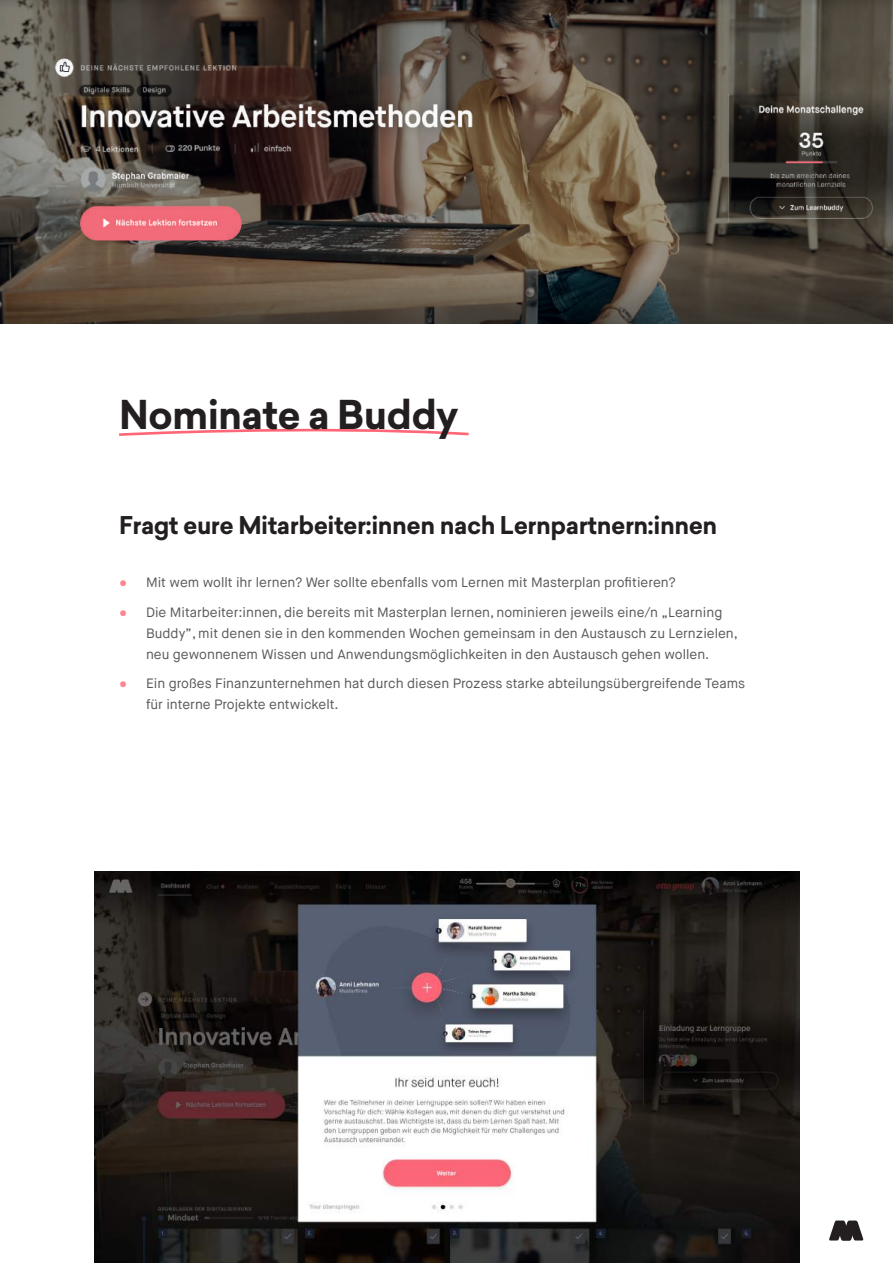
<style>
.page{position:relative;width:893px;height:1263px;background:#fff}
.page>*{position:absolute;margin:0;border:0;box-sizing:border-box;transform-origin:0 0}
.t1{font:700 39px "Sailec";letter-spacing:-.02em;color:#231f20}
.t2{font:700 24px "Sailec";letter-spacing:-.02em;color:#231f20}
.t3{font:13.5px/21px "Maison Neue";color:#57585a}
.s1{font-family:"Impact";color:#ff8592}
</style>
<div class="page">
<svg style="left:829px;top:1221px;width:34px;height:19px"></svg>
<svg style="left:119px;top:428px;width:350px;height:8px"></svg>
<div style="left:0;top:0;width:893px;height:325px;background:#231f20;opacity:.12"></div>
<img style="left:94px;top:872px;width:705px;height:391px">
<h1 class="t1" style="left:119px;top:387px;width:341px">Nominate a Buddy</h1>
<h2 class="t2" style="left:119px;top:508px;width:600px">Fragt eure Mitarbeiter:innen nach Lernpartnern:innen</h2>
<p class="t3" style="left:119px;top:572px;width:558px"><span class="s1">●</span> Mit wem wollt ihr lernen? Wer sollte ebenfalls vom Lernen mit Masterplan profitieren?</p>
<p class="t3" style="left:146px;top:601px;width:593px;text-indent:-27px"><span class="s1">●</span> Die Mitarbeiter:innen, die bereits mit Masterplan lernen, nominieren jeweils eine/n „Learning<br>Buddy”, mit denen sie in den kommenden Wochen gemeinsam in den Austausch zu Lernzielen, neu gewonnenem Wissen und Anwendungsmöglichkeiten in den Austausch gehen wollen.</p>
<p class="t3" style="left:146px;top:673px;width:601px;text-indent:-27px"><span class="s1">●</span> Ein großes Finanzunternehmen hat durch diesen Prozess starke abteilungsübergreifende Teams für interne Projekte entwickelt.</p>
</div>
